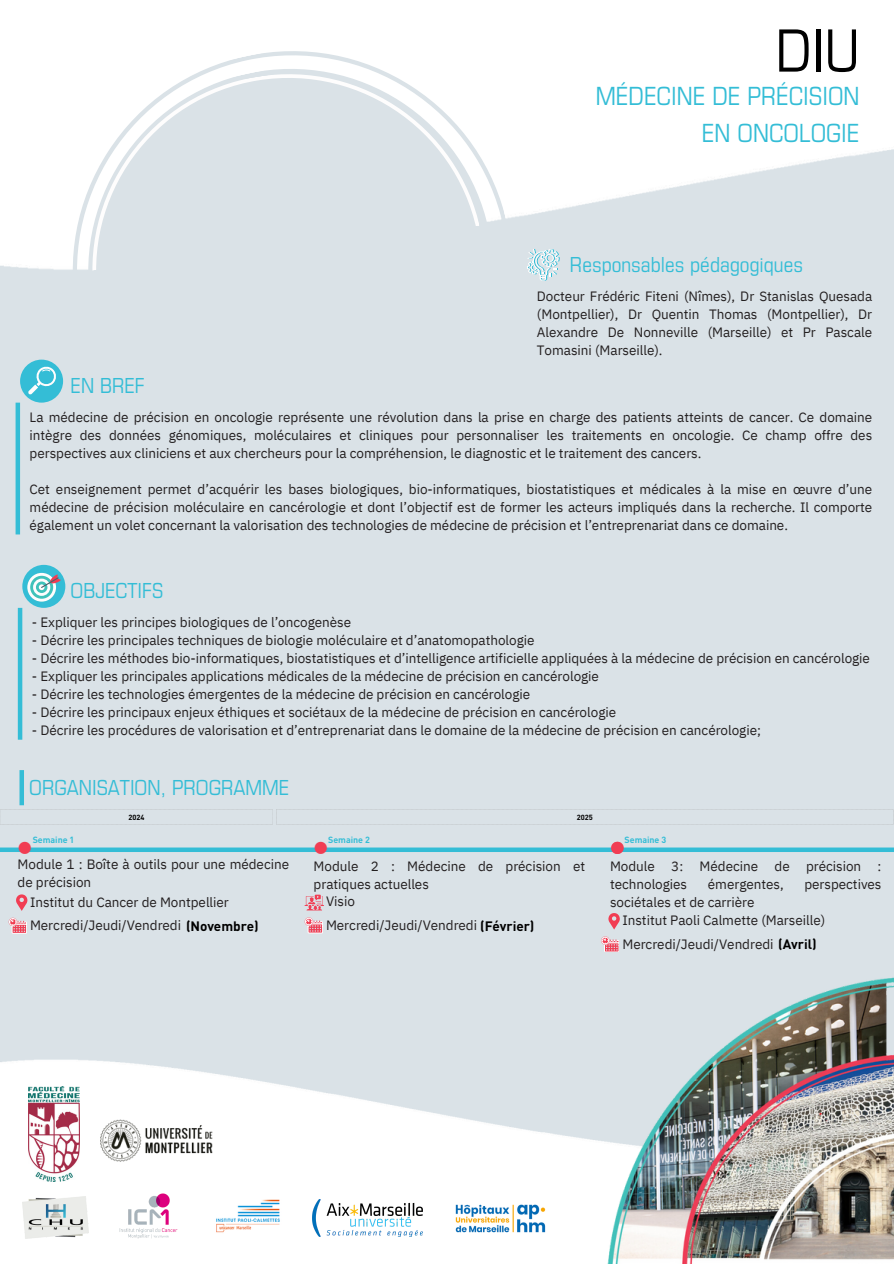
<style>
.page{position:relative;width:894px;height:1264px;background:#fff}
.page>*{position:absolute;margin:0;border:0;box-sizing:border-box;transform-origin:0 0}
.t1{font:63.15px "Eurostile Con";color:#000}
.t2{font:27.15px/37.2px "Eurostile Con";color:#34bdd6;text-align:right}
.t3{font:22.5px "Eurostile Con";color:#34bdd6}
.t4{font:13.5px/18px "IBM Plex Sans";letter-spacing:-.005em;color:#231f20}
.t5{font:13.5px "Noto Sans CJ Ksc";color:#f13d53}
.t6{font:700 8.85px "DINOT";letter-spacing:-.005em;color:#34bdd6}
.t7{font:700 7.35px "DINOT";letter-spacing:-.005em;color:#000}
.s1{font-family:"DINOT";font-weight:700;color:#000}
</style>
<div class="page">
<div style="left:0;top:0;width:893px;height:1108px;background:#dae2e7"></div>
<img style="left:0;top:1059px;width:606px;height:180px">
<img style="left:606px;top:977px;width:287px;height:286px">
<img style="left:119px;top:1193px;width:59px;height:45px">
<img style="left:22px;top:1196px;width:67px;height:42px">
<div style="left:20px;top:359px;width:43px;height:43px;background:#34bdd6;border-radius:50%"></div>
<svg style="left:28px;top:366px;width:28px;height:28px"></svg>
<hr style="left:16px;top:402px;width:4px;height:132px;background:#34bdd6">
<img style="left:0;top:0;width:893px;height:269px">
<div style="left:32px;top:10px;width:475px;height:259px;background:#fff"></div>
<div style="left:50px;top:31px;width:438px;height:239px;background:#fff"></div>
<svg style="left:64px;top:46px;width:417px;height:224px"></svg>
<svg style="left:84px;top:269px;width:22px;height:2px"></svg>
<svg style="left:471px;top:225px;width:22px;height:41px"></svg>
<div style="left:22px;top:565px;width:43px;height:43px;background:#34bdd6;border-radius:50%"></div>
<hr style="left:18px;top:608px;width:4px;height:131px;background:#34bdd6">
<svg style="left:27px;top:573px;width:36px;height:28px"></svg>
<svg style="left:526px;top:249px;width:33px;height:32px"></svg>
<div style="left:0;top:847px;width:893px;height:5px;background:#34bdd6"></div>
<div style="left:19px;top:770px;width:5px;height:35px;background:#34bdd6"></div>
<svg style="left:9px;top:894px;width:19px;height:39px"></svg>
<svg style="left:304px;top:917px;width:18px;height:16px"></svg>
<svg style="left:601px;top:913px;width:19px;height:38px"></svg>
<svg style="left:304px;top:894px;width:19px;height:16px"></svg>
<svg style="left:0;top:809px;width:893px;height:15px"></svg>
<img style="left:213px;top:1194px;width:70px;height:42px">
<img style="left:312px;top:1199px;width:110px;height:37px">
<img style="left:450px;top:1199px;width:100px;height:38px">
<img style="left:100px;top:1119px;width:113px;height:42px">
<img style="left:29px;top:1086px;width:50px;height:95px">
<p class="t1" style="left:775px;top:29px;width:85px">DIU</p>
<h6 class="t2" style="left:595px;top:81px;width:265px">MÉDECINE DE PRÉCISION<br>EN ONCOLOGIE</h6>
<h6 class="t3" style="left:570px;top:257px;width:234px">Responsables pédagogiques</h6>
<p class="t4" style="left:536px;top:287px;width:337px;text-align:justify">Docteur Frédéric Fiteni (Nîmes), Dr Stanislas Quesada (Montpellier), Dr Quentin Thomas (Montpellier), Dr Alexandre De Nonneville (Marseille) et Pr Pascale Tomasini (Marseille).</p>
<p class="t3" style="left:71px;top:378px;width:76px">EN BREF</p>
<p class="t4" style="left:30px;top:408px;width:843px;text-align:justify">La médecine de précision en oncologie représente une révolution dans la prise en charge des patients atteints de cancer. Ce domaine intègre des données génomiques, moléculaires et cliniques pour personnaliser les traitements en oncologie. Ce champ offre des perspectives aux cliniciens et aux chercheurs pour la compréhension, le diagnostic et le traitement des cancers.</p>
<h6 class="t4" style="left:30px;top:480px;width:843px;text-align:justify">Cet enseignement permet d’acquérir les bases biologiques, bio-informatiques, biostatistiques et médicales à la mise en œuvre d’une médecine de précision moléculaire en cancérologie et dont l’objectif est de former les acteurs impliqués dans la recherche. Il comporte également un volet concernant la valorisation des technologies de médecine de précision et l’entreprenariat dans ce domaine.</h6>
<h6 class="t3" style="left:71px;top:582px;width:94px">OBJECTIFS</h6>
<h5 class="t4" style="left:32px;top:613px;width:321px">- Expliquer les principes biologiques de l’oncogenèse</h5>
<h5 class="t4" style="left:32px;top:631px;width:504px">- Décrire les principales techniques de biologie moléculaire et d’anatomopathologie</h5>
<h5 class="t4" style="left:32px;top:649px;width:839px">- Décrire les méthodes bio-informatiques, biostatistiques et d’intelligence artificielle appliquées à la médecine de précision en cancérologie</h5>
<h5 class="t4" style="left:32px;top:667px;width:568px">- Expliquer les principales applications médicales de la médecine de précision en cancérologie</h5>
<h5 class="t4" style="left:32px;top:685px;width:500px">- Décrire les technologies émergentes de la médecine de précision en cancérologie</h5>
<h5 class="t4" style="left:32px;top:703px;width:585px">- Décrire les principaux enjeux éthiques et sociétaux de la médecine de précision en cancérologie</h5>
<h5 class="t4" style="left:32px;top:721px;width:730px">- Décrire les procédures de valorisation et d’entreprenariat dans le domaine de la médecine de précision en cancérologie;</h5>
<p class="t3" style="left:29px;top:780px;width:261px">ORGANISATION, PROGRAMME</p>
<h3 class="t7" style="left:128px;top:812px;width:17px">2024</h3>
<h6 class="t7" style="left:576px;top:812px;width:17px">2025</h6>
<h6 class="t6" style="left:33px;top:833px;width:43px">Semaine 1</h6>
<p class="t6" style="left:328px;top:833px;width:43px">Semaine 2</p>
<p class="t5" style="left:314px;top:837px;width:15px">●</p>
<h4 class="t5" style="left:18px;top:837px;width:15px">●</h4>
<h6 class="t6" style="left:624px;top:833px;width:43px">Semaine 3</h6>
<h3 class="t5" style="left:610px;top:837px;width:15px">●</h3>
<h6 class="t4" style="left:18px;top:855px;width:273px">Module 1 : Boîte à outils pour une médecine de précision</h6>
<h5 class="t4" style="left:30px;top:892px;width:200px">Institut du Cancer de Montpellier</h5>
<p class="t4" style="left:30px;top:915px;width:230px">Mercredi/Jeudi/Vendredi <span class="s1">(Novembre)</span></p>
<h6 class="t4" style="left:313px;top:856px;width:273px">Module 2 : Médecine de précision et pratiques actuelles</h6>
<h6 class="t4" style="left:326px;top:892px;width:30px">Visio</h6>
<p class="t4" style="left:326px;top:915px;width:210px">Mercredi/Jeudi/Vendredi <span class="s1">(Février)</span></p>
<h6 class="t4" style="left:610px;top:856px;width:273px">Module 3: Médecine de précision : technologies</h6>
<h6 class="t4" style="left:707px;top:874px;width:77px">émergentes,</h6>
<h6 class="t4" style="left:804px;top:874px;width:79px">perspectives</h6>
<h6 class="t4" style="left:610px;top:892px;width:146px">sociétales et de carrière</h6>
<p class="t4" style="left:622px;top:934px;width:195px">Mercredi/Jeudi/Vendredi <span class="s1">(Avril)</span></p>
<p class="t4" style="left:622px;top:911px;width:204px">Institut Paoli Calmette (Marseille)</p>
</div>
